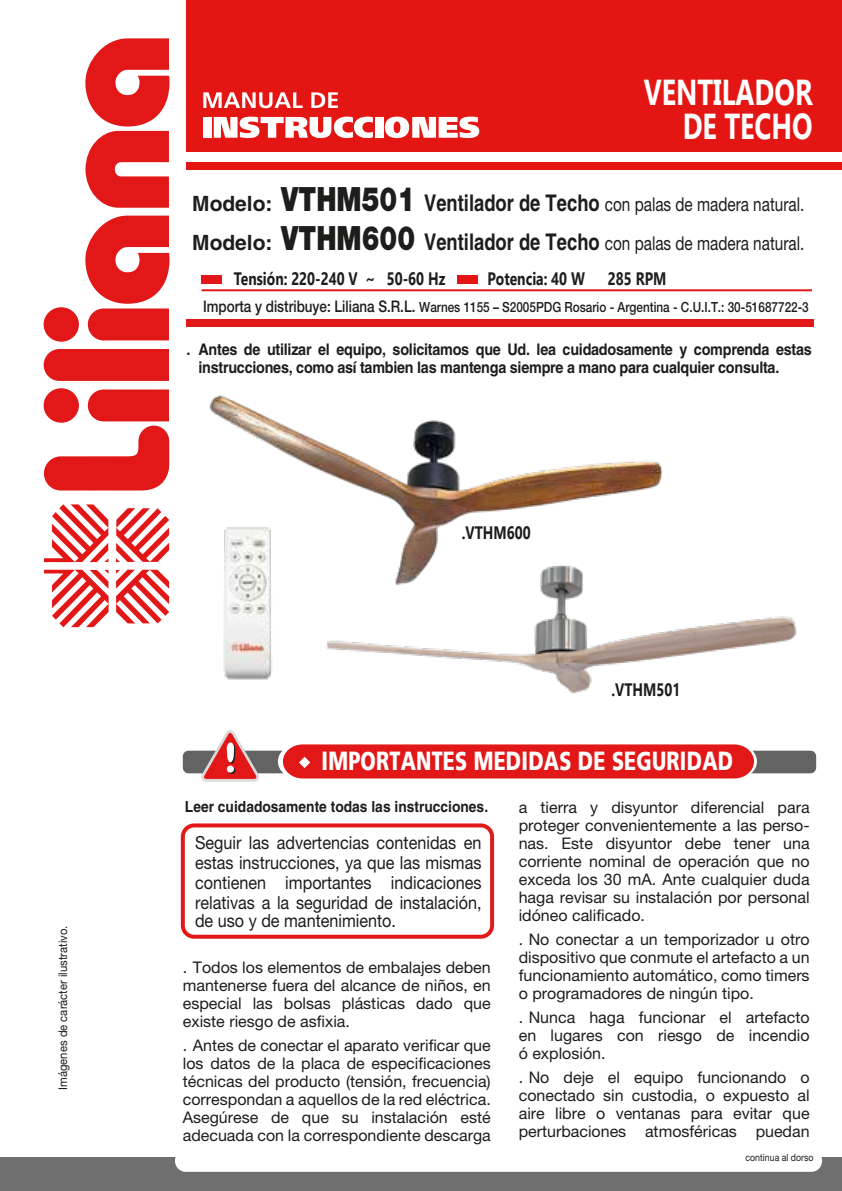
<style>
.page{position:relative;width:842px;height:1191px;background:#fff}
.page>*{position:absolute;margin:0;border:0;box-sizing:border-box;transform-origin:0 0}
.t1{font:700 36px/34px "Gadugi";color:#fff;text-align:right;scale:.75 1}
.t2{font:900 26px "Frutiger 75";letter-spacing:.01em;color:#fff;scale:.76 1}
.t3{font:19.2px "Helvetica Neue";color:#1d1d1b;scale:.8 1}
.t4{font:18px/20px "Helvetica Neue";color:#1d1d1b;text-align:justify;scale:.9 1}
.t5{font:700 18px "Gadugi";color:#1d1d1b;scale:.77 1}
.t6{font:16px/18px "Helvetica Neue";color:#1d1d1b;text-align:justify}
.t7{font:700 16px/18px "Helvetica";letter-spacing:-.02em;color:#1d1d1b;scale:.9 1}
.t8{font:700 15.4px "Helvetica";color:#1d1d1b;scale:.9 1}
.t9{font:500 14px "Helvetica Neue";color:#1d1d1b;scale:.84 1}
.t10{font:12px "Helvetica Neue";color:#1d1d1b;scale:.94 1}
.t11{font:10px "Helvetica Neue";color:#1d1d1b;scale:.88 1}
.s1{font-family:"Helvetica";font-weight:700;font-size:21px}
.s2{font-weight:900;font-size:33.6px}
.s3{font-family:"Helvetica";font-weight:700;font-size:23px}
.s4{font-size:16px}
.s5{font-family:"Helvetica Neue"}
</style>
<div class="page">
<div style="left:0;top:1157px;width:842px;height:34px;background:#706f6f"></div>
<div style="left:175px;top:1149px;width:647px;height:22px;background:#fff;border-radius:11px"></div>
<div style="left:183px;top:750px;width:633px;height:23px;background:#646363;border-radius:6px"></div>
<svg style="left:200px;top:730px;width:61px;height:52px"></svg>
<div style="left:278px;top:744px;width:479px;height:34px;background:#e21717"></div>
<div style="left:181px;top:823px;width:313px;height:115px;border:4px solid #e11919;border-radius:11px"></div>
<div style="left:457px;top:275px;width:21px;height:9px;background:#e31613"></div>
<div style="left:186px;top:319px;width:628px;height:7px;background:#e21717"></div>
<hr style="left:202px;top:289px;width:610px;height:2px;background:#e21717">
<div style="left:202px;top:275px;width:20px;height:9px;background:#e21717"></div>
<div style="left:186px;top:0;width:656px;height:151px;background:#e31613"></div>
<div style="left:186px;top:162px;width:656px;height:8px;background:#e31613"></div>
<div style="left:203px;top:117px;width:8px;height:21px;background:#fff"></div>
<svg style="left:214px;top:117px;width:159px;height:21px"></svg>
<div style="left:375px;top:117px;width:8px;height:21px;background:#fff"></div>
<svg style="left:385px;top:117px;width:94px;height:21px"></svg>
<svg style="left:203px;top:92px;width:100px;height:16px"></svg>
<svg style="left:311px;top:92px;width:27px;height:16px"></svg>
<svg style="left:44px;top:389px;width:125px;height:101px"></svg>
<div style="left:44px;top:307px;width:35px;height:35px;background:#e21717;border-radius:50%"></div>
<svg style="left:85px;top:216px;width:85px;height:124px"></svg>
<div style="left:44px;top:349px;width:125px;height:32px;background:#e21717"></div>
<svg style="left:85px;top:38px;width:85px;height:170px"></svg>
<svg style="left:44px;top:504px;width:64px;height:58px"></svg>
<svg style="left:116px;top:569px;width:53px;height:54px"></svg>
<svg style="left:44px;top:570px;width:65px;height:57px"></svg>
<svg style="left:116px;top:508px;width:53px;height:54px"></svg>
<img style="left:223px;top:595px;width:49px;height:85px">
<img style="left:326px;top:595px;width:471px;height:99px">
<img style="left:209px;top:395px;width:454px;height:200px">
<p class="t10" style="left:56px;top:1089px;width:176px;rotate:-90deg">Imágenes de carácter ilustrativo.</p>
<h1 class="t1" style="left:644px;top:75px;width:227px">VENTILADOR<br>DE TECHO</h1>
<p class="t3" style="left:192px;top:193px;width:767px"><span class="s1">Modelo:</span> <span class="s2">VTHM501</span> <span class="s3">Ventilador de Techo</span> con palas de madera natural.</p>
<p class="t3" style="left:192px;top:231px;width:767px"><span class="s1">Modelo:</span> <span class="s2">VTHM600</span> <span class="s3">Ventilador de Techo</span> con palas de madera natural.</p>
<p class="t5" style="left:234px;top:268px;width:276px">Tensión: 220-240 V ~ 50-60 Hz</p>
<p class="t5" style="left:487px;top:268px;width:128px">Potencia: 40 W</p>
<p class="t5" style="left:608px;top:268px;width:78px">285 RPM</p>
<p class="t9" style="left:203px;top:298px;width:723px"><span class="s4">Importa y distribuye: Liliana S.R.L.</span> Warnes 1155 – S2005PDG Rosario - Argentina - C.U.I.T.: 30-51687722-3</p>
<p class="t7" style="left:198px;top:340px;width:683px;text-indent:-12px">. Antes de utilizar el equipo, solicitamos que Ud. lea cuidadosamente y comprenda estas instrucciones, como as<span class="s5">í</span> tambien las mantenga siempre a mano para cualquier consulta.</p>
<p class="t5" style="left:462px;top:522px;width:91px">.VTHM600</p>
<p class="t5" style="left:611px;top:679px;width:91px">.VTHM501</p>
<h2 class="t2" style="left:322px;top:745px;width:543px">IMPORTANTES MEDIDAS DE SEGURIDAD</h2>
<p class="t8" style="left:185px;top:797px;width:338px">Leer cuidadosamente todas las instrucciones.</p>
<p class="t4" style="left:195px;top:832px;width:320px">Seguir las advertencias contenidas en estas instrucciones, ya que las mismas contienen importantes indicaciones relativas a la seguridad de instalación,</p>
<p class="t4" style="left:195px;top:910px;width:225px">de uso y de mantenimiento.</p>
<p class="t6" style="left:183px;top:958px;width:309px">. Todos los elementos de embalajes deben mantenerse fuera del alcance de niños, en especial las bolsas plásticas dado que existe riesgo de asfixia.</p>
<p class="t6" style="left:183px;top:1036px;width:309px">. Antes de conectar el aparato verificar que los datos de la placa de especificaciones técnicas del producto (tensión, frecuencia) correspondan a aquellos de la red eléctrica.<br>Asegúrese de que su instalación esté adecuada con la correspondiente descarga</p>
<p class="t6" style="left:519px;top:798px;width:292px">a tierra y disyuntor diferencial para proteger convenientemente a las perso&shy;nas. Este disyuntor debe tener una corriente nominal de operación que no exceda los 30 mA. Ante cualquier duda haga revisar su instalación por personal idóneo calificado.</p>
<p class="t6" style="left:519px;top:930px;width:292px">. No conectar a un temporizador u otro dispositivo que conmute el artefacto a un funcionamiento automático, como timers o programadores de ningún tipo.</p>
<p class="t6" style="left:519px;top:1008px;width:292px">. Nunca haga funcionar el artefacto en lugares con riesgo de incendio ó explosión.</p>
<p class="t6" style="left:519px;top:1068px;width:292px">. No deje el equipo funcionando o conectado sin custodia, o expuesto al aire libre o ventanas para evitar que perturbaciones atmosféricas puedan</p>
<p class="t11" style="left:745px;top:1151px;width:79px">continua al dorso</p>
</div>
